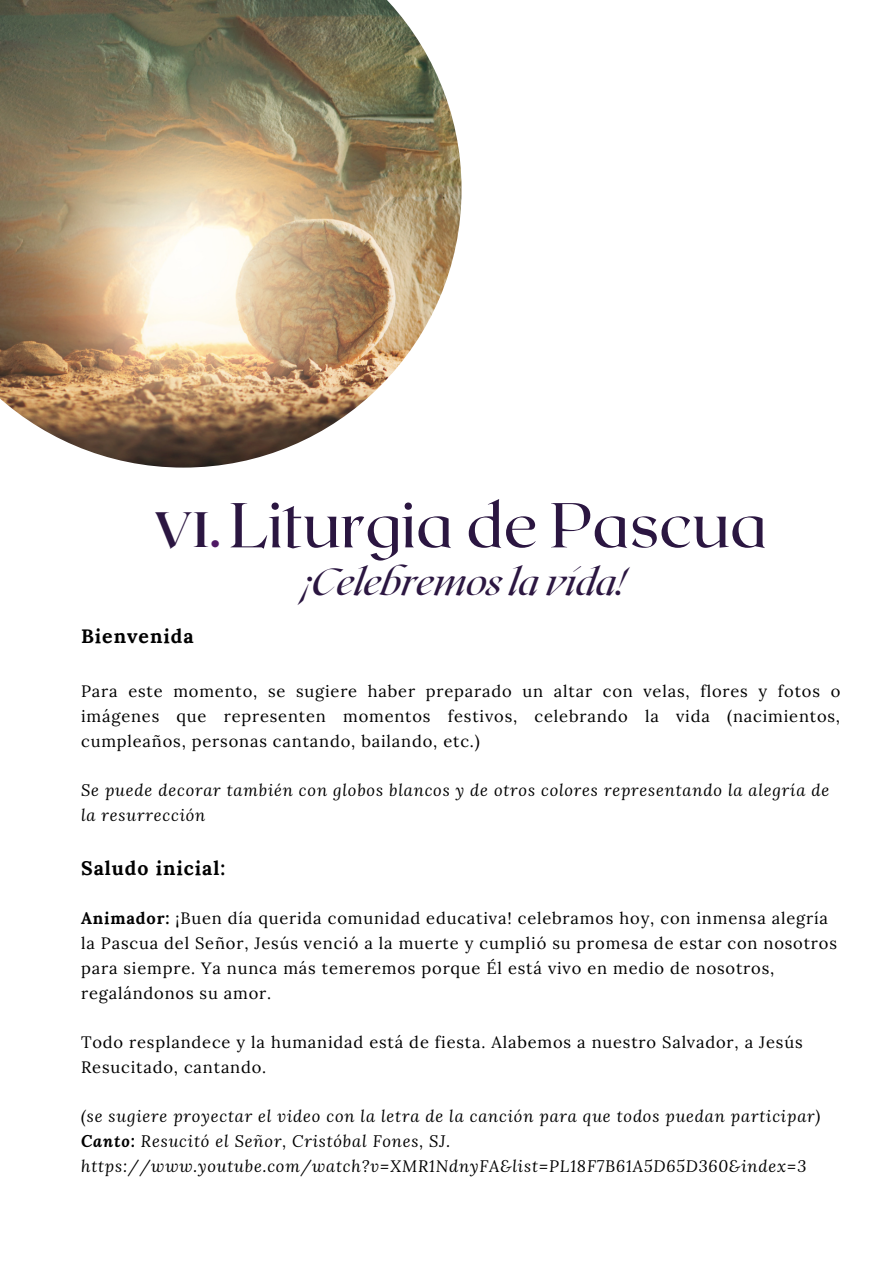
<style>
.page{position:relative;width:893px;height:1264px;background:#fff}
.page>*{position:absolute;margin:0;border:0;box-sizing:border-box;transform-origin:0 0}
.t1{font:63.15px "Roxborough CF";color:#2b1641}
.t2{font:italic 37.5px "Roxborough CF";color:#2b1641}
.t3{font:700 19.5px "Lora";letter-spacing:.05em;color:#000}
.t4{font:16.5px/24.8px "Lora";letter-spacing:.05em;color:#000}
.t5{font:italic 16.5px/24.8px "Lora";letter-spacing:.05em;color:#000}
.s1{font-weight:700;font-size:49.65px}
.s2{font-weight:700;font-size:49.65px;color:#4f1964}
.s3{font-weight:700}
</style>
<div class="page">
<img style="left:0;top:0;width:461px;height:467px">
<h1 class="t1" style="left:154px;top:484px;width:614px"><span class="s1">VI</span><span class="s2">.</span> Liturgia de Pascua</h1>
<p class="t3" style="left:81px;top:623px;width:114px">Bienvenida</p>
<h2 class="t2" style="left:303px;top:557px;width:323px">¡Celebremos la vida!</h2>
<p class="t4" style="left:81px;top:679px;width:760px;text-align:justify">Para este momento, se sugiere haber preparado un altar con velas, flores y fotos o imágenes que representen momentos festivos, celebrando la vida (nacimientos, cumpleaños, personas cantando, bailando, etc.)</p>
<p class="t5" style="left:81px;top:777px;width:749px">Se puede decorar también con globos blancos y de otros colores representando la alegría de la resurrección</p>
<p class="t3" style="left:81px;top:855px;width:146px">Saludo inicial:</p>
<p class="t4" style="left:81px;top:906px;width:757px"><span class="s3">Animador:</span> ¡Buen día querida comunidad educativa! celebramos hoy, con inmensa alegría la Pascua del Señor, Jesús venció a la muerte y cumplió su promesa de estar con nosotros para siempre. Ya nunca más temeremos porque Él está vivo en medio de nosotros, regalándonos su amor.</p>
<p class="t4" style="left:81px;top:1029px;width:723px">Todo resplandece y la humanidad está de fiesta. Alabemos a nuestro Salvador, a Jesús<br>Resucitado, cantando.</p>
<p class="t5" style="left:81px;top:1103px;width:740px">(se sugiere proyectar el video con la letra de la canción para que todos puedan participar)<br><span class="s3">Canto:</span> Resucitó el Señor, Cristóbal Fones, SJ. https://www.youtube.com/watch?v=XMR1NdnyFA&amp;list=PL18F7B61A5D65D360&amp;index=3</p>
</div>
